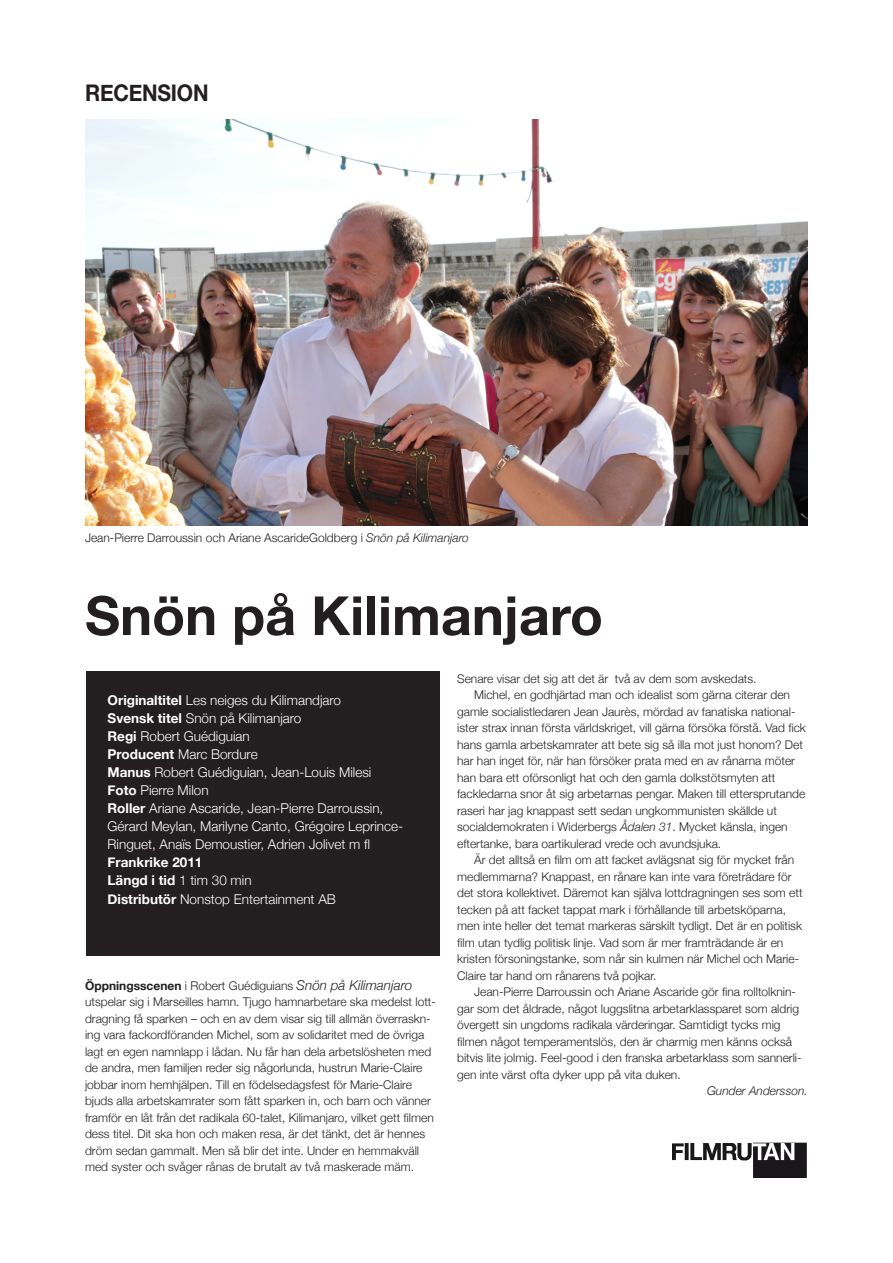
<style>
.page{position:relative;width:893px;height:1263px;background:#fff}
.page>*{position:absolute;margin:0;border:0;box-sizing:border-box;transform-origin:0 0}
.t1{font:700 54px "Helvetica Neue";color:#231f20}
.t2{font:700 22.95px "Helvetica Neue";letter-spacing:-.01em;color:#231f20;scale:.92 1}
.t3{font:300 13.5px/18px "Helvetica Neue";color:#fff}
.t4{font:700 13.5px "Helvetica Neue";color:#fff}
.t5{font:300 12px/16.5px "Helvetica Neue";color:#231f20}
.t6{font:italic 300 12px "Helvetica Neue";color:#231f20}
.s1{font-style:italic}
.s2{font-weight:700}
.s3{font-weight:300}
.s4{font-style:italic;font-size:13.5px}
</style>
<div class="page">
<img style="left:673px;top:1142px;width:134px;height:36px">
<div style="left:86px;top:671px;width:354px;height:284px;background:#231f20"></div>
<img style="left:85px;top:120px;width:723px;height:406px">
<p class="t2" style="left:85px;top:79px;width:136px">recension</p>
<p class="t5" style="left:85px;top:529px;width:385px">Jean-Pierre Darroussin och Ariane AscarideGoldberg i <span class="s1">Snön på Kilimanjaro</span></p>
<p class="t1" style="left:85px;top:582px;width:519px">Snön på Kilimanjaro</p>
<p class="t3" style="left:108px;top:691px;width:235px"><span class="s2">Originaltitel</span> Les neiges du Kilimandjaro</p>
<p class="t3" style="left:108px;top:709px;width:195px"><span class="s2">Svensk titel</span> Snön på Kilimanjaro</p>
<p class="t3" style="left:108px;top:727px;width:144px"><span class="s2">Regi</span> Robert Guédiguian</p>
<p class="t3" style="left:108px;top:745px;width:152px"><span class="s2">Producent</span> Marc Bordure</p>
<p class="t3" style="left:108px;top:763px;width:265px"><span class="s2">Manus</span> Robert Guédiguian, Jean-Louis Milesi</p>
<p class="t3" style="left:108px;top:781px;width:103px"><span class="s2">Foto</span> Pierre Milon</p>
<p class="t3" style="left:108px;top:799px;width:297px"><span class="s2">Roller</span> Ariane Ascaride, Jean-Pierre Darroussin,<br>Gérard Meylan, Marilyne Canto, Grégoire Leprince-<br>Ringuet, Anaïs Demoustier, Adrien Jolivet m fl</p>
<p class="t4" style="left:108px;top:854px;width:96px">Frankrike 2011</p>
<p class="t4" style="left:108px;top:872px;width:145px">Längd i tid <span class="s3">1 tim 30 min</span></p>
<p class="t3" style="left:108px;top:889px;width:230px"><span class="s2">Distributör</span> Nonstop Entertainment AB</p>
<p class="t5" style="left:85px;top:977px;width:352px"><span class="s2">Öppningsscenen</span> i Robert Guédiguians <span class="s4">Snön på Kilimanjaro </span>utspelar sig i Marseilles hamn. Tjugo hamnarbetare ska medelst lott&shy;dragning få sparken – och en av dem visar sig till allmän överraskn&shy;ing vara fackordföranden Michel, som av solidaritet med de övriga lagt en egen namnlapp i lådan. Nu får han dela arbetslösheten med de andra, men familjen reder sig någorlunda, hustrun Marie-Claire jobbar inom hemhjälpen. Till en födelsedagsfest för Marie-Claire bjuds alla arbetskamrater som fått sparken in, och barn och vänner framför en låt från det radikala 60-talet, Kilimanjaro, vilket gett filmen dess titel. Dit ska hon och maken resa, är det tänkt, det är hennes dröm sedan gammalt. Men så blir det inte. Under en hemmakväll med syster och svåger rånas de brutalt av två maskerade mäm.</p>
<p class="t5" style="left:457px;top:670px;width:301px">Senare visar det sig att det är två av dem som avskedats.</p>
<p class="t5" style="left:457px;top:686px;width:350px;text-indent:17px">Michel, en godhjärtad man och idealist som gärna citerar den gamle socialistledaren Jean Jaurès, mördad av fanatiska national&shy;ister strax innan första världskriget, vill gärna försöka förstå. Vad fick hans gamla arbetskamrater att bete sig så illa mot just honom? Det har han inget för, när han försöker prata med en av rånarna möter han bara ett oförsonligt hat och den gamla dolkstötsmyten att fackledarna snor åt sig arbetarnas pengar. Maken till ettersprutande raseri har jag knappast sett sedan ungkommunisten skällde ut socialdemokraten i Widerbergs <span class="s1">Ådalen 31</span>. Mycket känsla, ingen eftertanke, bara oartikulerad vrede och avundsjuka.</p>
<p class="t5" style="left:457px;top:851px;width:347px;text-indent:17px">Är det alltså en film om att facket avlägsnat sig för mycket från medlemmarna? Knappast, en rånare kan inte vara företrädare för det stora kollektivet. Däremot kan själva lottdragningen ses som ett tecken på att facket tappat mark i förhållande till arbetsköparna, men inte heller det temat markeras särskilt tydligt. Det är en politisk film utan tydlig politisk linje. Vad som är mer framträdande är en kristen försoningstanke, som når sin kulmen när Michel och Marie-Claire tar hand om rånarens två pojkar.</p>
<p class="t5" style="left:457px;top:983px;width:346px;text-indent:17px">Jean-Pierre Darroussin och Ariane Ascaride gör fina rolltolknin&shy;gar som det åldrade, något luggslitna arbetarklassparet som aldrig övergett sin ungdoms radikala värderingar. Samtidigt tycks mig filmen något temperamentslös, den är charmig men känns också bitvis lite jolmig. Feel-good i den franska arbetarklass som sannerli&shy;gen inte värst ofta dyker upp på vita duken.</p>
<p class="t6" style="left:707px;top:1084px;width:102px">Gunder Andersson.</p>
</div>
